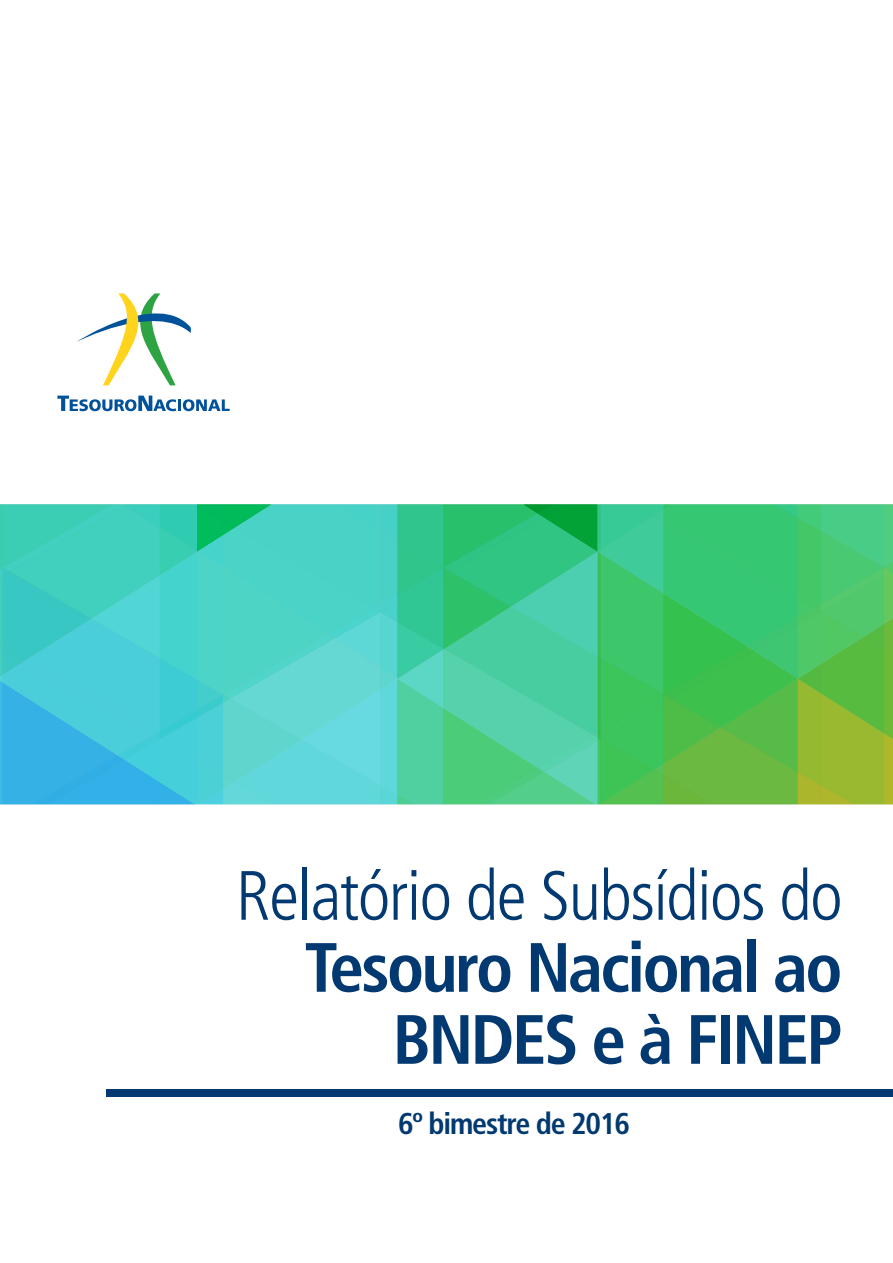
<style>
.page{position:relative;width:893px;height:1263px;background:#fff}
.page>*{position:absolute;margin:0;border:0;box-sizing:border-box;transform-origin:0 0}
.t1{font:300 condensed 69.6px/72px "Frutiger LT Std";letter-spacing:-.02em;color:#023970;text-align:right}
.t2{font:700 condensed 69.6px "Frutiger LT Std";letter-spacing:-.04em;color:#023970}
.t3{font:700 condensed 30px "Frutiger LT Std";letter-spacing:-.04em;color:#023970}
.s1{font-weight:700}
</style>
<div class="page">
<svg style="left:0;top:504px;width:893px;height:301px;background:#49c99a"></svg>
<div style="left:106px;top:1089px;width:787px;height:7px;background:#023970"></div>
<svg style="left:76px;top:293px;width:115px;height:92px"></svg>
<svg style="left:57px;top:396px;width:173px;height:15px"></svg>
<p class="t1" style="left:236px;top:861px;width:608px">Relatório de Subsídios do<br><span class="s1">Tesouro Nacional ao</span></p>
<p class="t2" style="left:392px;top:998px;width:452px">BNDES e à FINEP</p>
<p class="t3" style="left:398px;top:1106px;width:233px">6º bimestre de 2016</p>
</div>
